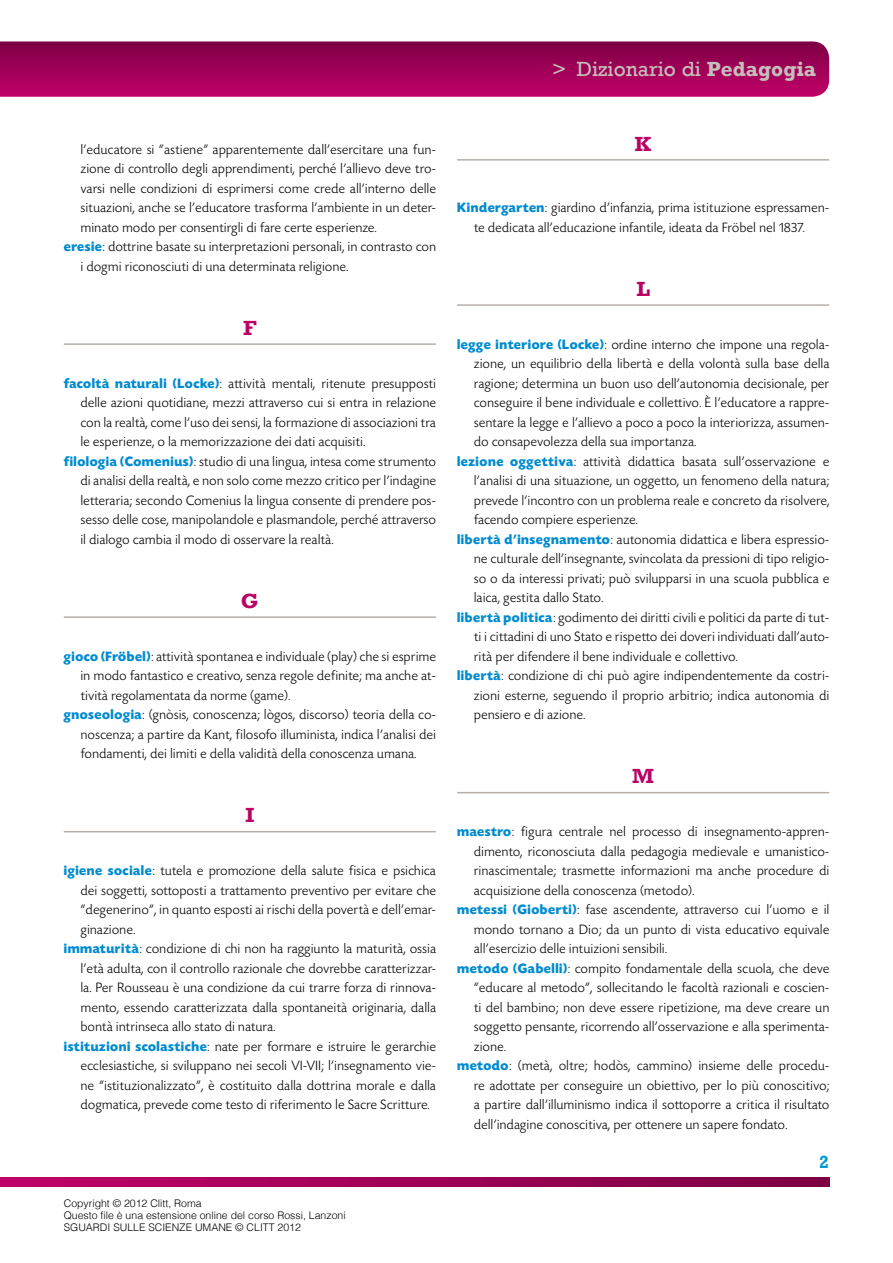
<style>
.page{position:relative;width:893px;height:1263px;background:#fff}
.page>*{position:absolute;margin:0;border:0;box-sizing:border-box;transform-origin:0 0}
.Normale{font:21px "Rockwell";color:#c5beba}
.titolo_2{font:700 21px "Rockwell";color:#b90065}
.t1{font:700 18px "Rockwell";color:#009bd4}
.TESTO_BASE{font:300 14.25px/19.5px "Today SH";letter-spacing:.04em;color:#000;text-align:justify}
.t2{font:300 10.5px/12px "Helvetica";color:#000}
.s1{font-weight:700}
.s2{font-weight:700;color:#008bd0}
</style>
<div class="page">
<svg style="left:0;top:41px;width:829px;height:56px;background:#a00358"></svg>
<svg style="left:0;top:1178px;width:829px;height:8px;background:#9e0056"></svg>
<hr style="left:64px;top:343px;width:372px;height:2px;background:#b6aea9">
<hr style="left:64px;top:616px;width:372px;height:2px;background:#b6aea9">
<hr style="left:64px;top:831px;width:372px;height:1px;background:#b6aea9">
<hr style="left:457px;top:159px;width:372px;height:2px;background:#b6aea9">
<hr style="left:457px;top:304px;width:372px;height:2px;background:#b6aea9">
<hr style="left:457px;top:792px;width:372px;height:1px;background:#b6aea9">
<p class="Normale" style="left:552px;top:57px;width:265px">&gt; Dizionario di <span class="s1">Pedagogia</span></p>
<p class="TESTO_BASE" style="left:81px;top:140px;width:357px">l’educatore si “astiene” apparentemente dall’esercitare una fun&shy;zione di controllo degli apprendimenti, perché l’allievo deve tro&shy;varsi nelle condizioni di esprimersi come crede all’interno delle situazioni, anche se l’educatore trasforma l’ambiente in un deter&shy;minato modo per consentirgli di fare certe esperienze.</p>
<p class="TESTO_BASE" style="left:81px;top:237px;width:357px;text-indent:-17px"><span class="s2">eresie</span>: dottrine basate su interpretazioni personali, in contrasto con i dogmi riconosciuti di una determinata religione.</p>
<p class="titolo_2" style="left:243px;top:315px;width:15px">F</p>
<p class="TESTO_BASE" style="left:81px;top:374px;width:357px;text-indent:-17px"><span class="s2">facoltà naturali (Locke)</span>: attività mentali, ritenute presupposti delle azioni quotidiane, mezzi attraverso cui si entra in relazione con la realtà, come l’uso dei sensi, la formazione di associazioni tra le esperienze, o la memorizzazione dei dati acquisiti.</p>
<p class="TESTO_BASE" style="left:81px;top:452px;width:357px;text-indent:-17px"><span class="s2">filologia (Comenius)</span>: studio di una lingua, intesa come strumento di analisi della realtà, e non solo come mezzo critico per l’indagine letteraria; secondo Comenius la lingua consente di prendere pos&shy;sesso delle cose, manipolandole e plasmandole, perché attraverso il dialogo cambia il modo di osservare la realtà.</p>
<p class="titolo_2" style="left:241px;top:588px;width:19px">G</p>
<p class="TESTO_BASE" style="left:81px;top:647px;width:357px;text-indent:-17px"><span class="s2">gioco (Fröbel)</span>: attività spontanea e individuale (play) che si esprime in modo fantastico e creativo, senza regole definite; ma anche at&shy;tività regolamentata da norme (game).</p>
<p class="TESTO_BASE" style="left:81px;top:705px;width:357px;text-indent:-17px"><span class="s2">gnoseologia</span>: (gnòsis, conoscenza; lògos, discorso) teoria della co&shy;noscenza; a partire da Kant, filosofo illuminista, indica l’analisi dei fondamenti, dei limiti e della validità della conoscenza umana.</p>
<p class="titolo_2" style="left:245px;top:803px;width:10px">I</p>
<p class="TESTO_BASE" style="left:81px;top:861px;width:357px;text-indent:-17px"><span class="s2">igiene sociale</span>: tutela e promozione della salute fisica e psichica dei soggetti, sottoposti a trattamento preventivo per evitare che “degenerino”, in quanto esposti ai rischi della povertà e dell’emar&shy;ginazione.</p>
<p class="TESTO_BASE" style="left:81px;top:939px;width:357px;text-indent:-17px"><span class="s2">immaturità</span>: condizione di chi non ha raggiunto la maturità, ossia l’età adulta, con il controllo razionale che dovrebbe caratterizzar&shy;la. Per Rousseau è una condizione da cui trarre forza di rinnova&shy;mento, essendo caratterizzata dalla spontaneità originaria, dalla bontà intrinseca allo stato di natura.</p>
<p class="TESTO_BASE" style="left:81px;top:1037px;width:357px;text-indent:-17px"><span class="s2">istituzioni scolastiche</span>: nate per formare e istruire le gerarchie ecclesiastiche, si sviluppano nei secoli VI-VII; l’insegnamento vie&shy;ne “istituzionalizzato”, è costituito dalla dottrina morale e dalla dogmatica, prevede come testo di riferimento le Sacre Scritture.</p>
<p class="t2" style="left:64px;top:1197px;width:283px">Copyright © 2012 Clitt, Roma<br>Questo file è una estensione online del corso Rossi, Lanzoni<br>SGUARDI SULLE SCIENZE UMANE © CLITT 2012</p>
<p class="titolo_2" style="left:635px;top:131px;width:18px">K</p>
<p class="TESTO_BASE" style="left:457px;top:198px;width:374px;text-align:center"><span class="s2">Kindergarten</span>: giardino d’infanzia, prima istituzione espressamen&shy;te dedicata all’educazione infantile, ideata da Fröbel nel 1837.</p>
<p class="titolo_2" style="left:636px;top:276px;width:15px">L</p>
<p class="TESTO_BASE" style="left:474px;top:335px;width:357px;text-indent:-17px"><span class="s2">legge interiore (Locke)</span>: ordine interno che impone una regola&shy;zione, un equilibrio della libertà e della volontà sulla base della ragione; determina un buon uso dell’autonomia decisionale, per conseguire il bene individuale e collettivo. È l’educatore a rappre&shy;sentare la legge e l’allievo a poco a poco la interiorizza, assumen&shy;do consapevolezza della sua importanza.</p>
<p class="TESTO_BASE" style="left:474px;top:452px;width:357px;text-indent:-17px"><span class="s2">lezione oggettiva</span>: attività didattica basata sull’osservazione e l’analisi di una situazione, un oggetto, un fenomeno della natura; prevede l’incontro con un problema reale e concreto da risolvere, facendo compiere esperienze.</p>
<p class="TESTO_BASE" style="left:474px;top:530px;width:357px;text-indent:-17px"><span class="s2">libertà d’insegnamento</span>: autonomia didattica e libera espressio&shy;ne culturale dell’insegnante, svincolata da pressioni di tipo religio&shy;so o da interessi privati; può svilupparsi in una scuola pubblica e laica, gestita dallo Stato.</p>
<p class="TESTO_BASE" style="left:474px;top:608px;width:357px;text-indent:-17px"><span class="s2">libertà politica</span>: godimento dei diritti civili e politici da parte di tut&shy;ti i cittadini di uno Stato e rispetto dei doveri individuati dall’auto&shy;rità per difendere il bene individuale e collettivo.</p>
<p class="TESTO_BASE" style="left:474px;top:666px;width:357px;text-indent:-17px"><span class="s2">libertà</span>: condizione di chi può agire indipendentemente da costri&shy;zioni esterne, seguendo il proprio arbitrio; indica autonomia di pensiero e di azione.</p>
<p class="titolo_2" style="left:632px;top:764px;width:23px">M</p>
<p class="TESTO_BASE" style="left:474px;top:822px;width:357px;text-indent:-17px"><span class="s2">maestro</span>: figura centrale nel processo di insegnamento-appren&shy;dimento, riconosciuta dalla pedagogia medievale e umanistico&shy;rinascimentale; trasmette informazioni ma anche procedure di acquisizione della conoscenza (metodo).</p>
<p class="TESTO_BASE" style="left:474px;top:900px;width:357px;text-indent:-17px"><span class="s2">metessi (Gioberti)</span>: fase ascendente, attraverso cui l’uomo e il mondo tornano a Dio; da un punto di vista educativo equivale all’esercizio delle intuizioni sensibili.</p>
<p class="TESTO_BASE" style="left:474px;top:959px;width:357px;text-indent:-17px"><span class="s2">metodo (Gabelli)</span>: compito fondamentale della scuola, che deve “educare al metodo”, sollecitando le facoltà razionali e coscien&shy;ti del bambino; non deve essere ripetizione, ma deve creare un soggetto pensante, ricorrendo all’osservazione e alla sperimenta&shy;zione.</p>
<p class="TESTO_BASE" style="left:474px;top:1056px;width:357px;text-indent:-17px"><span class="s2">metodo</span>: (metà, oltre; hodòs, cammino) insieme delle procedu&shy;re adottate per conseguire un obiettivo, per lo più conoscitivo; a partire dall’illuminismo indica il sottoporre a critica il risultato dell’indagine conoscitiva, per ottenere un sapere fondato.</p>
<p class="t1" style="left:819px;top:1151px;width:11px">2</p>
</div>
